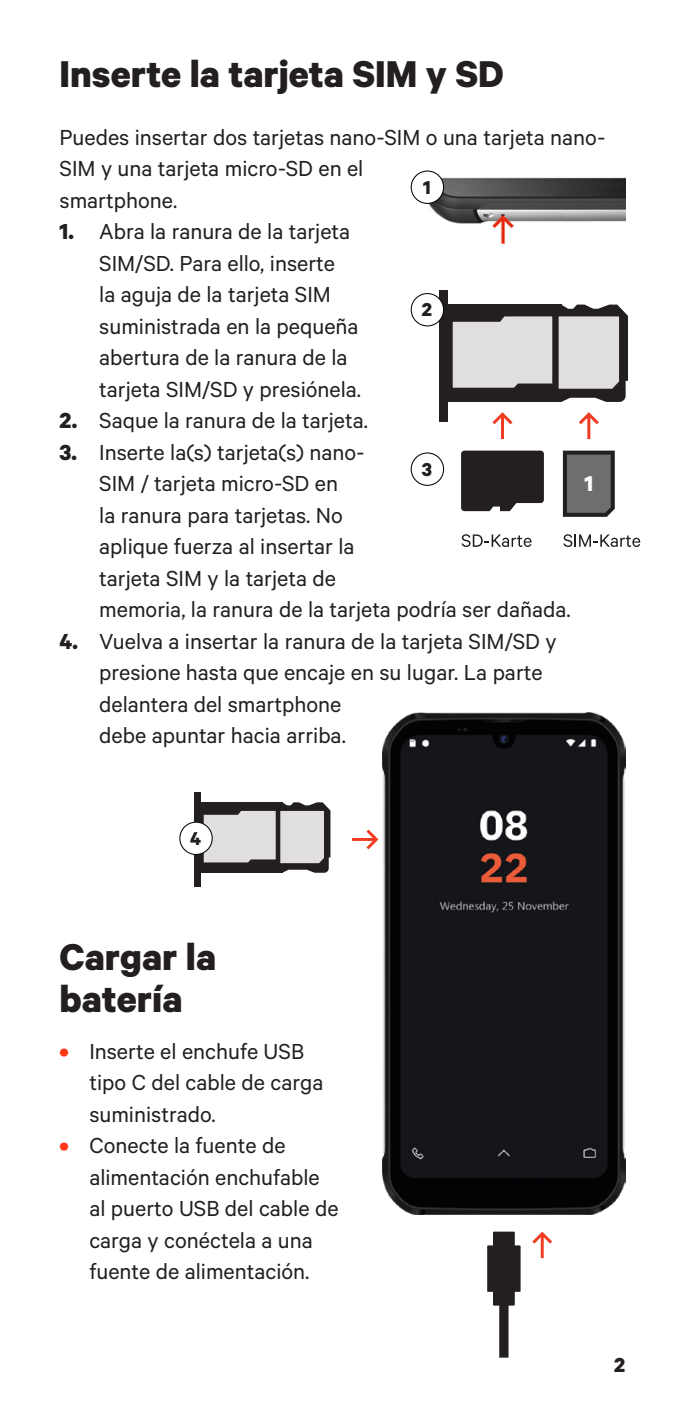
<style>
.page{position:relative;width:675px;height:1409px;background:#fff}
.page>*{position:absolute;margin:0;border:0;box-sizing:border-box;transform-origin:0 0}
.Page_Title{font:700 42px "Calibre";color:#231f20}
.Paragraph_Style_1{font:24.5px/31.5px "Calibre";color:#231f20}
.t1{font:700 24.15px "Calibre";color:#fff}
.t2{font:700 22.75px "Calibre";color:#231f20}
.t3{font:700 21px "Calibre";color:#231f20}
.s1{font-weight:700}
.s2{font-weight:700;color:#ff3615}
</style>
<div class="page">
<div style="left:194px;top:792px;width:6px;height:95px;background:#231f20"></div>
<svg style="left:200px;top:802px;width:4px;height:71px"></svg>
<svg style="left:204px;top:802px;width:126px;height:71px;background:#9f9d9d"></svg>
<svg style="left:461px;top:534px;width:70px;height:13px"></svg>
<svg style="left:563px;top:534px;width:77px;height:13px"></svg>
<div style="left:439px;top:290px;width:9px;height:131px;background:#231f20"></div>
<div style="left:448px;top:305px;width:113px;height:97px;background:#231f20"></div>
<svg style="left:452px;top:305px;width:176px;height:97px"></svg>
<svg style="left:563px;top:451px;width:51px;height:66px;background:#5d5c5c"></svg>
<svg style="left:461px;top:451px;width:83px;height:60px;background:#302c2d"></svg>
<svg style="left:578px;top:412px;width:21px;height:27px"></svg>
<svg style="left:492px;top:412px;width:20px;height:27px"></svg>
<img style="left:413px;top:177px;width:212px;height:68px">
<img style="left:382px;top:712px;width:243px;height:502px">
<svg style="left:352px;top:829px;width:26px;height:20px"></svg>
<div style="left:180px;top:822px;width:32px;height:32px;background:#fff;border-radius:50%"></div>
<div style="left:179px;top:822px;width:34px;height:33px;border:1px solid #040503;border-radius:50%"></div>
<svg style="left:487px;top:1231px;width:33px;height:126px"></svg>
<svg style="left:532px;top:1231px;width:20px;height:27px"></svg>
<div style="left:411px;top:171px;width:32px;height:32px;background:#fff;border-radius:50%"></div>
<div style="left:410px;top:171px;width:34px;height:33px;border:1px solid #040503;border-radius:50%"></div>
<div style="left:411px;top:294px;width:32px;height:32px;background:#fff;border-radius:50%"></div>
<div style="left:410px;top:293px;width:34px;height:33px;border:1px solid #040503;border-radius:50%"></div>
<div style="left:410px;top:452px;width:34px;height:34px;border:1px solid #040503;border-radius:50%"></div>
<p class="Page_Title" style="left:60px;top:48px;width:446px">Inserte la tarjeta SIM y SD</p>
<p class="Paragraph_Style_1" style="left:60px;top:121px;width:547px">Puedes insertar dos tarjetas nano-SIM o una tarjeta nano-<br>SIM y una tarjeta micro-SD en el<br>smartphone.</p>
<p class="Paragraph_Style_1" style="left:99px;top:215px;width:263px;text-indent:-40px"><span class="s1">1.</span> Abra la ranura de la tarjeta<br>SIM/SD. Para ello, inserte<br>la aguja de la tarjeta SIM suministrada en la pequeña abertura de la ranura de la tarjeta SIM/SD y presiónela.</p>
<p class="Paragraph_Style_1" style="left:60px;top:404px;width:310px"><span class="s1">2.</span> Saque la ranura de la tarjeta.</p>
<p class="Paragraph_Style_1" style="left:99px;top:436px;width:473px;text-indent:-40px"><span class="s1">3.</span> Inserte la(s) tarjeta(s) nano-<br>SIM / tarjeta micro-SD en<br>la ranura para tarjetas. No<br>aplique fuerza al insertar la<br>tarjeta SIM y la tarjeta de<br>memoria, la ranura de la tarjeta podría ser dañada.</p>
<p class="Paragraph_Style_1" style="left:99px;top:625px;width:459px;text-indent:-40px"><span class="s1">4.</span> Vuelva a insertar la ranura de la tarjeta SIM/SD y presione hasta que encaje en su lugar. La parte delantera del smartphone<br>debe apuntar hacia arriba.</p>
<p class="t3" style="left:423px;top:174px;width:9px">1</p>
<p class="t3" style="left:422px;top:297px;width:12px">2</p>
<p class="t3" style="left:422px;top:456px;width:12px">3</p>
<p class="t1" style="left:584px;top:468px;width:10px">1</p>
<p class="t3" style="left:190px;top:825px;width:13px">4</p>
<p class="Page_Title" style="left:60px;top:931px;width:158px">Cargar la</p>
<p class="Page_Title" style="left:60px;top:973px;width:124px">batería</p>
<p class="Paragraph_Style_1" style="left:89px;top:1034px;width:235px;text-indent:-30px"><span class="s2">•</span> Inserte el enchufe USB tipo C del cable de carga suministrado.</p>
<p class="Paragraph_Style_1" style="left:89px;top:1129px;width:251px;text-indent:-30px"><span class="s2">•</span> Conecte la fuente de alimentación enchufable al puerto USB del cable de carga y conéctela a una fuente de alimentación.</p>
<p class="t2" style="left:614px;top:1351px;width:13px">2</p>
</div>
